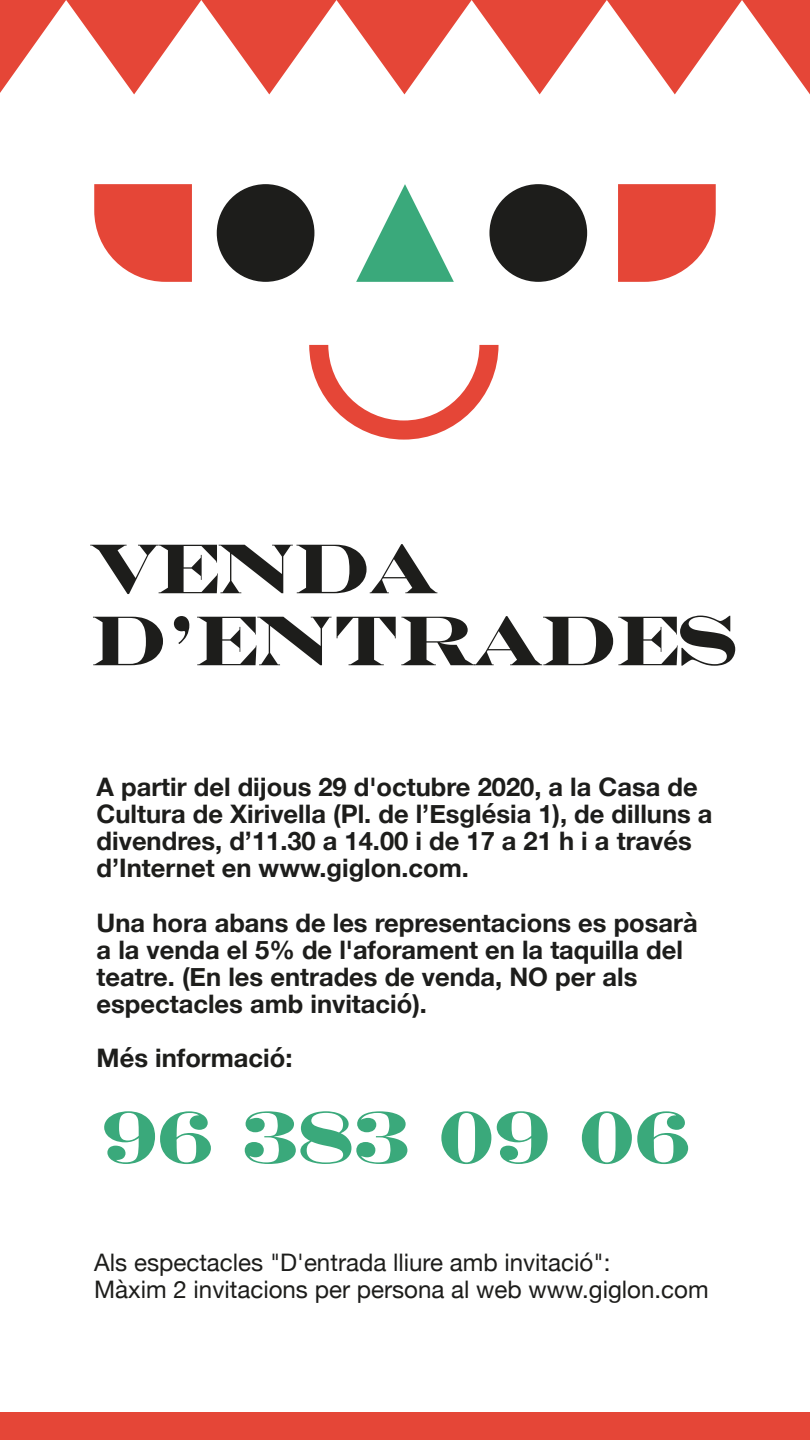
<style>
.page{position:relative;width:810px;height:1440px;background:#fff}
.page>*{position:absolute;margin:0;border:0;box-sizing:border-box;transform-origin:0 0}
.t1{font:700 75px "Engravers";letter-spacing:.025em;color:#3aa97b}
.t2{font:700 71.1px/72px "Engravers";letter-spacing:-.05em;color:#1d1d1b}
.t3{font:700 25.5px/27px "Helvetica Neue";color:#1d1d1b}
.t4{font:24.15px/27px "Helvetica Neue";color:#1d1d1b}
</style>
<div class="page">
<svg style="left:356px;top:184px;width:98px;height:98px"></svg>
<div style="left:489px;top:184px;width:98px;height:98px;background:#1d1d1b;border-radius:49px"></div>
<div style="left:217px;top:184px;width:97px;height:98px;background:#1d1d1b;border-radius:49px"></div>
<svg style="left:618px;top:184px;width:98px;height:98px;background:#e75b4e"></svg>
<svg style="left:94px;top:184px;width:98px;height:98px;background:#e85c4f"></svg>
<div style="left:0;top:1412px;width:810px;height:28px;background:#e54637"></div>
<hr style="left:0;top:1439px;width:810px;height:1px;background:#1d1d1b">
<svg style="left:0;top:0;width:810px;height:94px"></svg>
<hr style="left:809px;top:0;width:1px;height:57px;background:#fecc33">
<svg style="left:309px;top:345px;width:190px;height:95px"></svg>
<h2 class="t2" style="left:89px;top:532px;width:650px">VENDA<br>D’ENTRADES</h2>
<p class="t3" style="left:97px;top:775px;width:618px">A partir del dijous 29 d'octubre 2020, a la Casa de Cultura de Xirivella (Pl. de l’Església 1), de dilluns a divendres, d’11.30 a 14.00 i de 17 a 21 h i a través d’Internet en www.giglon.com.</p>
<p class="t3" style="left:97px;top:910px;width:603px">Una hora abans de les representacions es posarà a la venda el 5% de l'aforament en la taquilla del teatre. (En les entrades de venda, NO per als espectacles amb invitació).</p>
<p class="t3" style="left:97px;top:1045px;width:197px">Més informació:</p>
<h1 class="t1" style="left:102px;top:1093px;width:588px">96 383 09 06</h1>
<p class="t4" style="left:94px;top:1251px;width:616px">Als espectacles "D'entrada lliure amb invitació":<br>Màxim 2 invitacions per persona al web www.giglon.com</p>
</div>
